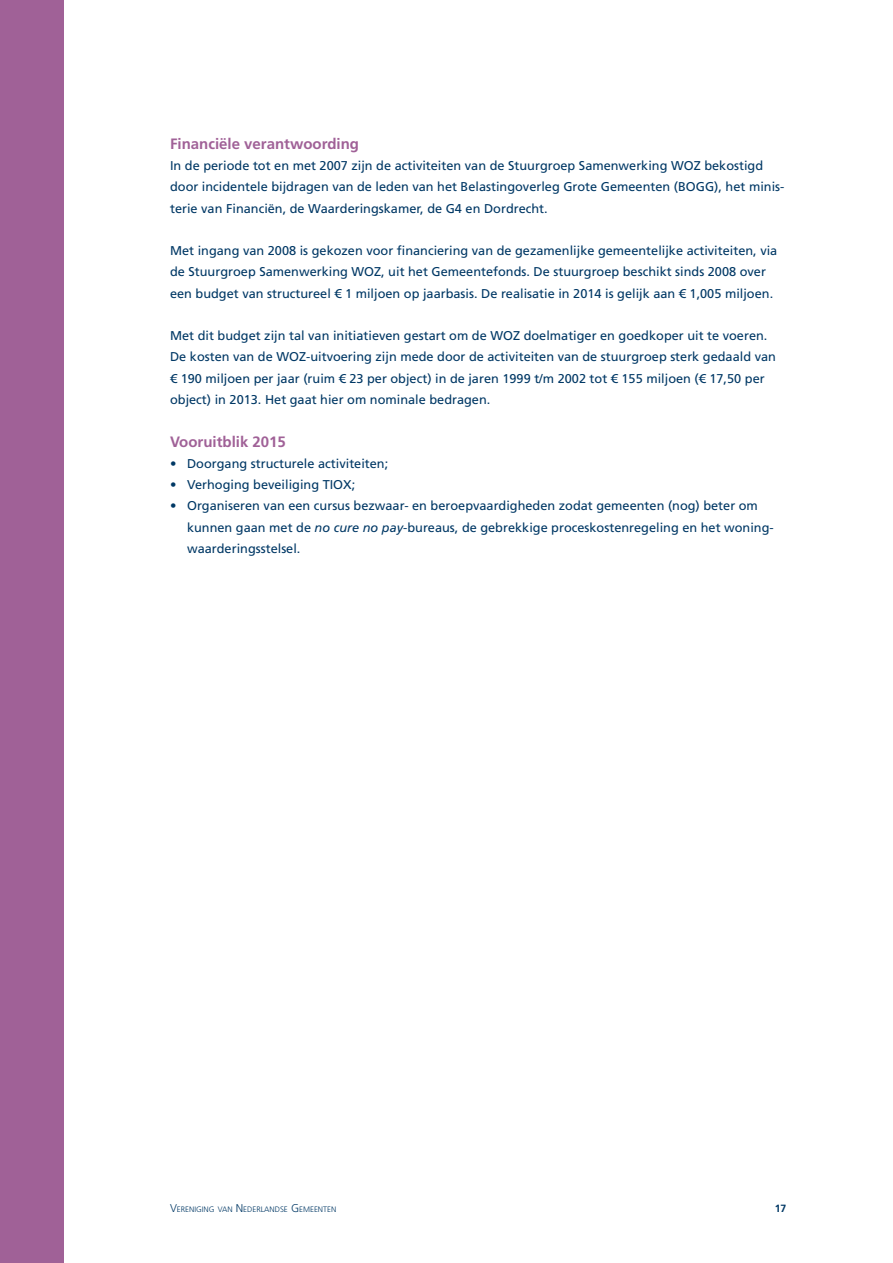
<style>
.page{position:relative;width:893px;height:1263px;background:#fff}
.page>*{position:absolute;margin:0;border:0;box-sizing:border-box;transform-origin:0 0}
._003_Tussenkop_1___1{font:700 15px "Frutiger LT Std";color:#a06197}
._004_Broodtekst___8{font:12.75px/21.3px "Frutiger LT Std";color:#003865}
.t1{font:700 10.5px "Frutiger LT Std";color:#003865}
.t2{font:300 7.8px "Frutiger LT Std";color:#003865}
.s1{font-style:italic}
.s2{font-size:11.25px}
</style>
<div class="page">
<div style="left:0;top:0;width:64px;height:1263px;background:#a06197"></div>
<p class="_003_Tussenkop_1___1" style="left:170px;top:135px;width:190px">Financiële verantwoording</p>
<p class="_004_Broodtekst___8" style="left:170px;top:155px;width:616px">In de periode tot en met 2007 zijn de activiteiten van de Stuurgroep Samenwerking WOZ bekostigd door incidentele bijdragen van de leden van het Belastingoverleg Grote Gemeenten (BOGG), het minis&shy;terie van Financiën, de Waarderingskamer, de G4 en Dordrecht.</p>
<p class="_004_Broodtekst___8" style="left:170px;top:240px;width:609px">Met ingang van 2008 is gekozen voor financiering van de gezamenlijke gemeentelijke activiteiten, via de Stuurgroep Samenwerking WOZ, uit het Gemeentefonds. De stuurgroep beschikt sinds 2008 over een budget van structureel € 1 miljoen op jaarbasis. De realisatie in 2014 is gelijk aan € 1,005 miljoen.</p>
<p class="_004_Broodtekst___8" style="left:170px;top:325px;width:599px">Met dit budget zijn tal van initiatieven gestart om de WOZ doelmatiger en goedkoper uit te voeren.</p>
<p class="_004_Broodtekst___8" style="left:170px;top:346px;width:607px">De kosten van de WOZ-uitvoering zijn mede door de activiteiten van de stuurgroep sterk gedaald van € 190 miljoen per jaar (ruim € 23 per object) in de jaren 1999 t/m 2002 tot € 155 miljoen (€ 17,50 per object) in 2013. Het gaat hier om nominale bedragen.</p>
<p class="_003_Tussenkop_1___1" style="left:170px;top:432px;width:117px">Vooruitblik 2015</p>
<p class="_004_Broodtekst___8" style="left:170px;top:453px;width:220px">• Doorgang structurele activiteiten;</p>
<p class="_004_Broodtekst___8" style="left:170px;top:474px;width:187px">• Verhoging beveiliging TIOX;</p>
<p class="_004_Broodtekst___8" style="left:187px;top:495px;width:588px;text-indent:-17px">• Organiseren van een cursus bezwaar- en beroepvaardigheden zodat gemeenten (nog) beter om kunnen gaan met de <span class="s1">no cure no pay</span>-bureaus, de gebrekkige proceskostenregeling en het woning&shy;waarderingsstelsel.</p>
<p class="t2" style="left:170px;top:1205px;width:168px"><span class="s2">V</span>ERENIGING VAN <span class="s2">N</span> EDERLANDSE <span class="s2">G</span> EMEENTEN</p>
<p class="t1" style="left:775px;top:1202px;width:13px">17</p>
</div>
